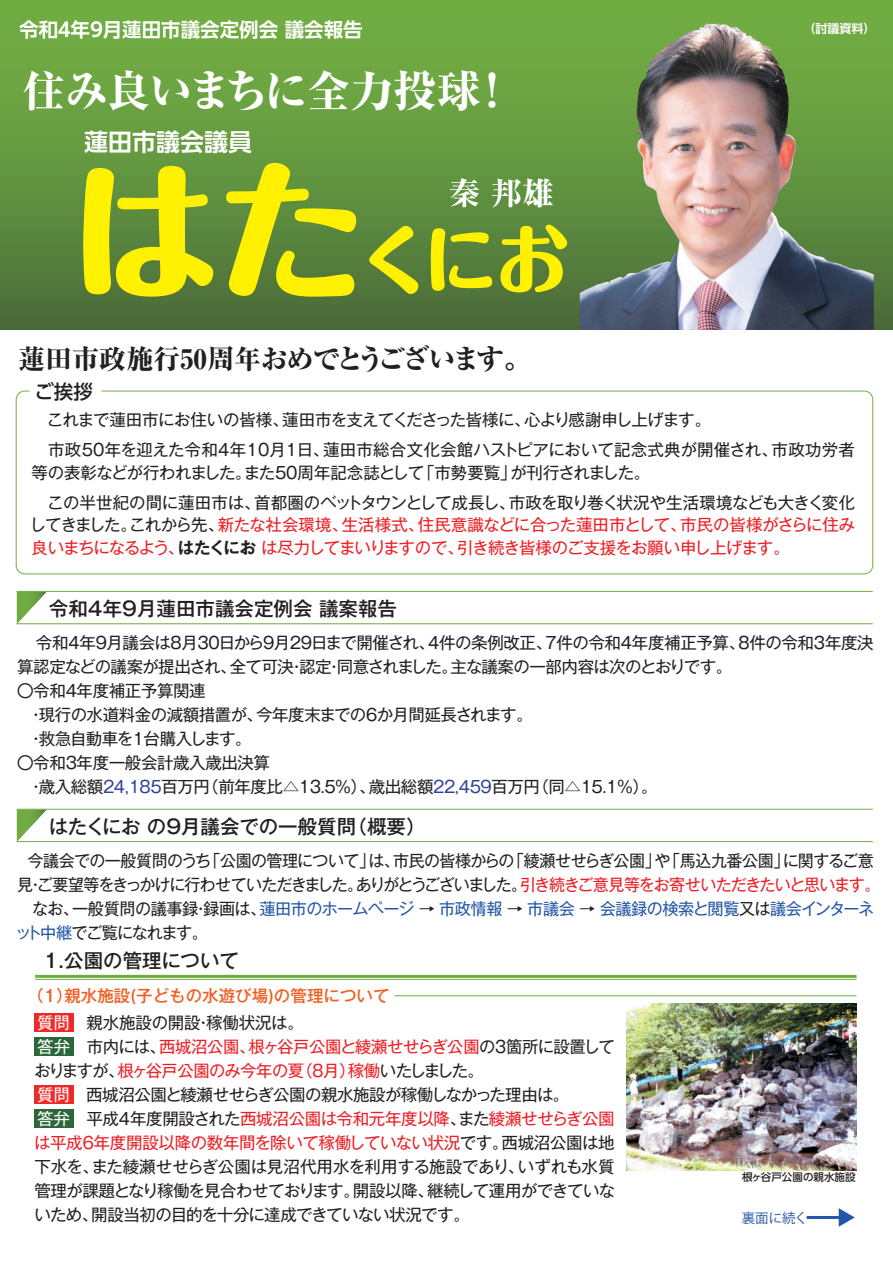
<style>
.page{position:relative;width:893px;height:1263px;background:#fff}
.page>*{position:absolute;margin:0;border:0;box-sizing:border-box;transform-origin:0 0}
.t1{font:800 75px "Maru Fo Pro";color:#fff101}
.t2{font:800 43.5px "Ryumin Pr 5";letter-spacing:-.025em;color:#fff}
.t3{font:800 31.5px "Ryumin Pr 5";color:#fff}
.t4{font:800 27px "Ryumin Pr 5";letter-spacing:-.01em;color:#231f20}
.t5{font:700 24px "UD Shin Go Pro De";color:#fff}
.t6{font:500 19.5px "Gothic MB101 Pro";color:#231f20}
.t7{font:700 19.5px "UD Shin Go Pro De";color:#fff}
.t8{font:500 19.5px "UD Shin Go Pro";color:#231f20}
.t9{font:16.5px/24px "Gothic MB101 Pro";letter-spacing:-.03em;color:#231f20}
.t10{font:16.5px/22.5px "Gothic MB101 Pro";letter-spacing:-.05em;color:#ee1d23}
.t11{font:16.5px "Gothic MB101 Pro";letter-spacing:-.08em;color:#231f20}
.t12{font:16.5px "Gothic MB101 Pro";letter-spacing:-.035em;color:#2356a6}
.t13{font:500 16.5px "Gothic MB101 Pro";color:#f25d21}
.t14{font:16.5px "Gothic MB101 Pro";letter-spacing:-.09em;color:#231f20}
.t15{font:13.5px "Koz Go Pr 6 N";letter-spacing:-.005em;color:#2356a6}
.t16{font:700 12px "UD Shin Go Pro De";color:#fff}
.t17{font:500 10.5px "UD Shin Go Pro";color:#231f20}
.s1{font-size:46.5px}
.s2{font-size:150px}
.s3{color:#231f20}
.s4{font-family:"Gothic MB101 Pro De";font-weight:700;color:#231f20}
.s5{color:#2d429b}
.s6{color:#ee1d23}
.s7{color:#2356a6}
.s8{color:#fff}
</style>
<div class="page">
<div style="left:0;top:0;width:893px;height:330px;background:linear-gradient(to bottom,#76b645,#4d703a)"></div>
<img style="left:580px;top:23px;width:294px;height:307px">
<img style="left:627px;top:1004px;width:229px;height:166px">
<div style="left:16px;top:391px;width:857px;height:183px;border:1px solid #71ac43;border-radius:9px"></div>
<div style="left:35px;top:1013px;width:39px;height:19px;background:#ee2a29"></div>
<div style="left:35px;top:1037px;width:39px;height:19px;background:#2c673a"></div>
<div style="left:35px;top:1085px;width:39px;height:19px;background:#ee2a29"></div>
<div style="left:35px;top:1109px;width:39px;height:18px;background:#2c673a"></div>
<svg style="left:17px;top:592px;width:30px;height:31px"></svg>
<hr style="left:17px;top:623px;width:856px;height:1px;background:#71ac43">
<hr style="left:17px;top:591px;width:856px;height:1px;background:#71ac43">
<svg style="left:17px;top:810px;width:29px;height:31px"></svg>
<hr style="left:17px;top:841px;width:856px;height:1px;background:#71ac43">
<hr style="left:17px;top:809px;width:856px;height:1px;background:#71ac43">
<hr style="left:35px;top:975px;width:821px;height:3px;background:#71ac43">
<hr style="left:35px;top:979px;width:821px;height:1px;background:#71ac43">
<hr style="left:394px;top:995px;width:462px;height:1px;background:#71ac43">
<hr style="left:807px;top:1216px;width:34px;height:3px;background:#2356a6">
<svg style="left:839px;top:1208px;width:16px;height:19px"></svg>
<p class="t7" style="left:19px;top:14px;width:345px">令和４年9月蓮田市議会定例会 議会報告</p>
<p class="t16" style="left:803px;top:18px;width:73px">（討議資料）</p>
<h2 class="t2" style="left:22px;top:56px;width:483px">住み良いまちに全力投球<span class="s1">!</span></h2>
<h3 class="t5" style="left:84px;top:122px;width:170px">蓮田市議会議員</h3>
<h1 class="t1" style="left:71px;top:200px;width:500px"><span class="s2">はた</span>くにお</h1>
<h3 class="t3" style="left:449px;top:169px;width:106px">秦 邦雄</h3>
<h3 class="t4" style="left:19px;top:338px;width:514px">蓮田市政施行50周年おめでとうございます。</h3>
<p class="t8" style="left:34px;top:375px;width:60px">ご挨拶</p>
<p class="t9" style="left:32px;top:403px;width:825px;line-height:30px;text-indent:15px">これまで蓮田市にお住いの皆様、蓮田市を支えてくださった皆様に、心より感謝申し上げます。<br>　市政50年を迎えた令和４年10月1日、蓮田市総合文化会館ハストピアにおいて記念式典が開催され、市政功労者</p>
<p class="t9" style="left:47px;top:455px;width:809px;line-height:30px;text-indent:-16px">等の表彰などが行われました。また50周年記念誌として「市勢要覧」が刊行されました。<br>この半世紀の間に蓮田市は、首都圏のベットタウンとして成長し、市政を取り巻く状況や生活環境なども大きく変化</p>
<p class="t10" style="left:30px;top:511px;width:827px"><span class="s3">してきました。これから先、</span>新たな社会環境、生活様式、住民意識などに合った蓮田市として、市民の皆様がさらに住み良いまちになるよう、<span class="s4">はたくにお</span> は尽力してまいりますので、引き続き皆様のご支援をお願い申し上げます。</p>
<p class="t6" style="left:49px;top:592px;width:350px">令和４年９月蓮田市議会定例会 議案報告</p>
<p class="t9" style="left:17px;top:629px;width:858px;text-indent:19px">令和４年９月議会は８月30日から9月29日まで開催され、４件の条例改正、７件の令和４年度補正予算、８件の令和３年度決算認定などの議案が提出され、全て可決・認定・同意されました。主な議案の一部内容は次のとおりです。<br>〇令和４年度補正予算関連<br>　・現行の水道料金の減額措置が、今年度末までの６か月間延長されます。<br>　・救急自動車を１台購入します。<br>〇令和３年度一般会計歳入歳出決算<br>　・歳入総額<span class="s5">24,185</span>百万円（前年度比△13.5％）、歳出総額<span class="s5">22,459</span>百万円（同△15.1％）。</p>
<p class="t6" style="left:49px;top:810px;width:378px">はたくにお の９月議会での一般質問（概要）</p>
<p class="t9" style="left:27px;top:847px;width:848px">今議会での一般質問のうち「公園の管理について」は、市民の皆様からの「綾瀬せせらぎ公園」や「馬込九番公園」に関するご意</p>
<p class="t11" style="left:17px;top:871px;width:865px">見・ご要望等をきっかけに行わせていただきました。ありがとうございました。<span class="s6">引き続きご意見等をお寄せいただきたいと思います。</span></p>
<p class="t12" style="left:32px;top:895px;width:844px"><span class="s3">なお、一般質問の議事録・録画は、</span>蓮田市のホームページ <span class="s3">→</span> 市政情報 <span class="s3">→</span> 市議会 <span class="s3">→</span> 会議録の検索と閲覧<span class="s3">又は</span>議会インターネ</p>
<p class="t14" style="left:16px;top:919px;width:194px"><span class="s7">ット中継</span>でご覧になれます。</p>
<p class="t6" style="left:43px;top:945px;width:197px">1.公園の管理について</p>
<p class="t13" style="left:35px;top:982px;width:356px">(1)親水施設(子どもの水遊び場)の管理について</p>
<p class="t9" style="left:34px;top:1008px;width:583px"><span class="s8">質問</span> 親水施設の開設・稼働状況は。<br><span class="s8">答弁</span> 市内には、<span class="s6">西城沼公園、根ヶ谷戸公園と綾瀬せせらぎ公園</span>の３箇所に設置しておりますが、<span class="s6">根ヶ谷戸公園のみ今年の夏（８月）稼働</span>いたしました。<br><span class="s8">質問</span>　西城沼公園と綾瀬せせらぎ公園の親水施設が稼働しなかった理由は。<br><span class="s8">答弁</span>　平成４年度開設された<span class="s6">西城沼公園は令和元年度以降</span>、また<span class="s6">綾瀬せせらぎ公園は平成６年度開設以降の数年間を除いて稼働していない状況</span>です。西城沼公園は地下水を、また綾瀬せせらぎ公園は見沼代用水を利用する施設であり、いずれも水質管理が課題となり稼働を見合わせております。開設以降、継続して運用ができていないため、開設当初の目的を十分に達成できていない状況です。</p>
<p class="t17" style="left:742px;top:1168px;width:115px">根ヶ谷戸公園の親水施設</p>
<p class="t15" style="left:742px;top:1210px;width:68px">裏面に続く</p>
</div>
